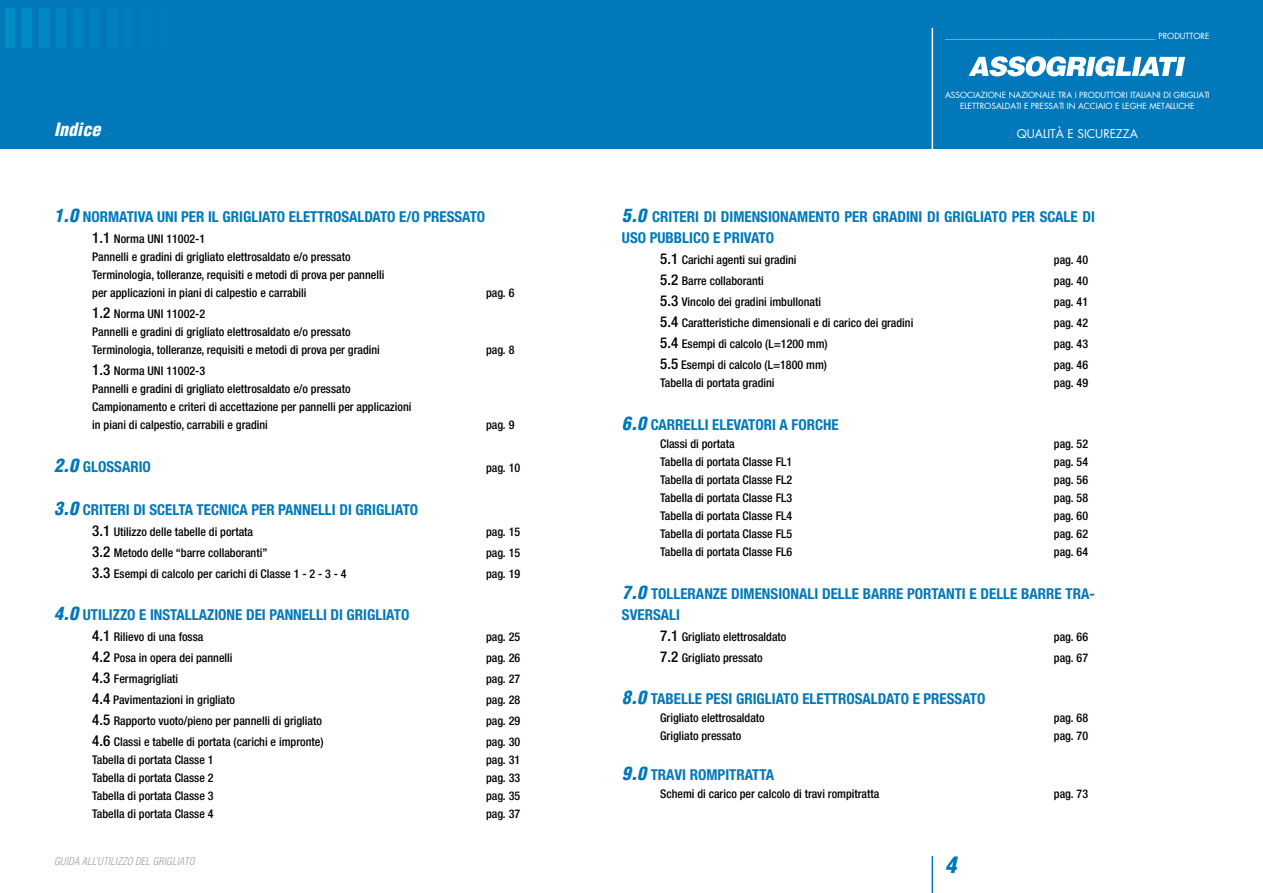
<style>
.page{position:relative;width:1263px;height:893px;background:#fff}
.page>*{position:absolute;margin:0;border:0;box-sizing:border-box;transform-origin:0 0}
.t1{font:italic 900 condensed 22.5px "Helvetica";color:#0078b9}
.t2{font:italic 900 condensed 18px "Helvetica";letter-spacing:.005em;color:#fff}
.t3{font:700 condensed 15px/21px "Helvetica Neue";color:#0078b9}
.t4{font:500 condensed 12px/18px "Helvetica Neue";color:#000}
.t5{font:11.7px "Futura";color:#fff}
.t6{font:italic 300 condensed 10.5px "Helvetica";letter-spacing:.005em;color:#9c9e9f}
.t7{font:8.25px/10.9px "Futura";color:#fff;text-align:center}
.s1{font-family:"Helvetica";font-weight:900;font-style:italic;font-size:18px}
.s2{font-size:15px}
</style>
<div class="page">
<div style="left:0;top:0;width:1263px;height:149px;background:#0078b9"></div>
<hr style="left:931px;top:28px;width:2px;height:132px;background:#fff">
<hr style="left:931px;top:856px;width:2px;height:37px;background:#0078b9">
<div style="left:5px;top:9px;width:9px;height:39px;background:#008ec5"></div>
<div style="left:22px;top:9px;width:9px;height:39px;background:#008bc4"></div>
<div style="left:39px;top:9px;width:9px;height:39px;background:#0089c3"></div>
<div style="left:56px;top:9px;width:9px;height:39px;background:#0087c1"></div>
<div style="left:73px;top:9px;width:9px;height:39px;background:#0084c0"></div>
<div style="left:90px;top:9px;width:9px;height:39px;background:#0082bf"></div>
<div style="left:107px;top:9px;width:9px;height:39px;background:#0080be"></div>
<div style="left:124px;top:9px;width:10px;height:39px;background:#007ebc"></div>
<div style="left:141px;top:9px;width:10px;height:39px;background:#007cbb"></div>
<svg style="left:969px;top:56px;width:216px;height:20px"></svg>
<h2 class="t2" style="left:54px;top:118px;width:48px">Indice</h2>
<p class="t3" style="left:54px;top:206px;width:433px"><span class="s1">1.0</span> NORMATIVA UNI PER IL GRIGLIATO ELETTROSALDATO E/O PRESSATO</p>
<p class="t4" style="left:92px;top:229px;width:294px"><span class="s2">1.1</span> Norma UNI 11002-1<br>Pannelli e gradini di grigliato elettrosaldato e/o pressato Terminologia, tolleranze, requisiti e metodi di prova per pannelli per applicazioni in piani di calpestio e carrabili</p>
<p class="t4" style="left:486px;top:283px;width:30px">pag. 6</p>
<p class="t4" style="left:92px;top:304px;width:289px"><span class="s2">1.2</span> Norma UNI 11002-2<br>Pannelli e gradini di grigliato elettrosaldato e/o pressato<br>Terminologia, tolleranze, requisiti e metodi di prova per gradini</p>
<p class="t4" style="left:92px;top:361px;width:321px"><span class="s2">1.3</span> Norma UNI 11002-3<br>Pannelli e gradini di grigliato elettrosaldato e/o pressato Campionamento e criteri di accettazione per pannelli per applicazioni in piani di calpestio, carrabili e gradini</p>
<p class="t4" style="left:486px;top:340px;width:30px">pag. 8</p>
<p class="t4" style="left:486px;top:415px;width:30px">pag. 9</p>
<p class="t3" style="left:54px;top:456px;width:98px"><span class="s1">2.0</span> GLOSSARIO</p>
<p class="t4" style="left:486px;top:458px;width:36px">pag. 10</p>
<p class="t3" style="left:54px;top:498px;width:366px"><span class="s1">3.0</span> CRITERI DI SCELTA TECNICA PER PANNELLI DI GRIGLIATO</p>
<p class="t4" style="left:92px;top:522px;width:162px"><span class="s2">3.1</span> Utilizzo delle tabelle di portata</p>
<p class="t4" style="left:486px;top:522px;width:36px">pag. 15</p>
<p class="t4" style="left:92px;top:543px;width:177px"><span class="s2">3.2</span> Metodo delle “barre collaboranti”</p>
<p class="t4" style="left:486px;top:543px;width:36px">pag. 15</p>
<p class="t4" style="left:92px;top:564px;width:256px"><span class="s2">3.3</span> Esempi di calcolo per carichi di Classe 1 - 2 - 3 - 4</p>
<p class="t4" style="left:486px;top:564px;width:36px">pag. 19</p>
<p class="t3" style="left:54px;top:604px;width:357px"><span class="s1">4.0</span> UTILIZZO E INSTALLAZIONE DEI PANNELLI DI GRIGLIATO</p>
<p class="t4" style="left:92px;top:628px;width:113px"><span class="s2">4.1</span> Rilievo di una fossa</p>
<p class="t4" style="left:486px;top:628px;width:36px">pag. 25</p>
<p class="t4" style="left:92px;top:649px;width:142px"><span class="s2">4.2</span> Posa in opera dei pannelli</p>
<p class="t4" style="left:486px;top:649px;width:36px">pag. 26</p>
<p class="t4" style="left:92px;top:670px;width:87px"><span class="s2">4.3</span> Fermagrigliati</p>
<p class="t4" style="left:486px;top:670px;width:36px">pag. 27</p>
<p class="t4" style="left:92px;top:691px;width:144px"><span class="s2">4.4</span> Pavimentazioni in grigliato</p>
<p class="t4" style="left:486px;top:691px;width:36px">pag. 28</p>
<p class="t4" style="left:92px;top:712px;width:231px"><span class="s2">4.5</span> Rapporto vuoto/pieno per pannelli di grigliato</p>
<p class="t4" style="left:486px;top:712px;width:36px">pag. 29</p>
<p class="t4" style="left:92px;top:733px;width:233px"><span class="s2">4.6</span> Classi e tabelle di portata (carichi e impronte)</p>
<p class="t4" style="left:486px;top:733px;width:36px">pag. 30</p>
<p class="t4" style="left:92px;top:751px;width:123px">Tabella di portata Classe 1</p>
<p class="t4" style="left:486px;top:751px;width:36px">pag. 31</p>
<p class="t4" style="left:92px;top:769px;width:123px">Tabella di portata Classe 2</p>
<p class="t4" style="left:486px;top:769px;width:36px">pag. 33</p>
<p class="t4" style="left:92px;top:787px;width:123px">Tabella di portata Classe 3</p>
<p class="t4" style="left:486px;top:787px;width:36px">pag. 35</p>
<p class="t4" style="left:92px;top:805px;width:123px">Tabella di portata Classe 4</p>
<p class="t4" style="left:486px;top:805px;width:36px">pag. 37</p>
<p class="t6" style="left:54px;top:855px;width:142px">GUIDA ALL’UTILIZZO DEL GRIGLIATO</p>
<p class="t7" style="left:945px;top:30px;width:266px">___________________________________________________ PRODUTTORE</p>
<p class="t7" style="left:945px;top:90px;width:266px">ASSOCIAZIONE NAZIONALE TRA I PRODUTTORI ITALIANI DI GRIGLIATI<br>ELETTROSALDATI E PRESSATI IN ACCIAIO E LEGHE METALLICHE</p>
<p class="t5" style="left:1017px;top:126px;width:123px">QUALITÀ E SICUREZZA</p>
<p class="t3" style="left:622px;top:206px;width:474px"><span class="s1">5.0</span> CRITERI DI DIMENSIONAMENTO PER GRADINI DI GRIGLIATO PER SCALE DI<br>USO PUBBLICO E PRIVATO</p>
<p class="t4" style="left:660px;top:250px;width:138px"><span class="s2">5.1</span> Carichi agenti sui gradini</p>
<p class="t4" style="left:1054px;top:250px;width:36px">pag. 40</p>
<p class="t4" style="left:660px;top:271px;width:105px"><span class="s2">5.2</span> Barre collaboranti</p>
<p class="t4" style="left:1054px;top:271px;width:36px">pag. 40</p>
<p class="t4" style="left:660px;top:292px;width:162px"><span class="s2">5.3</span> Vincolo dei gradini imbullonati</p>
<p class="t4" style="left:1054px;top:292px;width:36px">pag. 41</p>
<p class="t4" style="left:660px;top:313px;width:255px"><span class="s2">5.4</span> Caratteristiche dimensionali e di carico dei gradini</p>
<p class="t4" style="left:1054px;top:313px;width:36px">pag. 42</p>
<p class="t4" style="left:660px;top:334px;width:169px"><span class="s2">5.4</span> Esempi di calcolo (L=1200 mm)</p>
<p class="t4" style="left:1054px;top:334px;width:36px">pag. 43</p>
<p class="t4" style="left:660px;top:355px;width:168px"><span class="s2">5.5</span> Esempi di calcolo (L=1800 mm)</p>
<p class="t4" style="left:1054px;top:355px;width:36px">pag. 46</p>
<p class="t4" style="left:660px;top:373px;width:116px">Tabella di portata gradini</p>
<p class="t4" style="left:1054px;top:373px;width:36px">pag. 49</p>
<p class="t3" style="left:622px;top:414px;width:218px"><span class="s1">6.0</span> CARRELLI ELEVATORI A FORCHE</p>
<p class="t4" style="left:660px;top:434px;width:76px">Classi di portata</p>
<p class="t4" style="left:1054px;top:434px;width:36px">pag. 52</p>
<p class="t4" style="left:660px;top:452px;width:134px">Tabella di portata Classe FL1</p>
<p class="t4" style="left:1054px;top:452px;width:36px">pag. 54</p>
<p class="t4" style="left:660px;top:470px;width:134px">Tabella di portata Classe FL2</p>
<p class="t4" style="left:1054px;top:470px;width:36px">pag. 56</p>
<p class="t4" style="left:660px;top:488px;width:134px">Tabella di portata Classe FL3</p>
<p class="t4" style="left:1054px;top:488px;width:36px">pag. 58</p>
<p class="t4" style="left:660px;top:506px;width:134px">Tabella di portata Classe FL4</p>
<p class="t4" style="left:1054px;top:506px;width:36px">pag. 60</p>
<p class="t4" style="left:660px;top:524px;width:134px">Tabella di portata Classe FL5</p>
<p class="t4" style="left:1054px;top:524px;width:36px">pag. 62</p>
<p class="t4" style="left:660px;top:542px;width:134px">Tabella di portata Classe FL6</p>
<p class="t4" style="left:1054px;top:542px;width:36px">pag. 64</p>
<p class="t3" style="left:622px;top:582px;width:475px"><span class="s1">7.0</span> TOLLERANZE DIMENSIONALI DELLE BARRE PORTANTI E DELLE BARRE TRA-<br>SVERSALI</p>
<p class="t4" style="left:660px;top:627px;width:128px"><span class="s2">7.1</span> Grigliato elettrosaldato</p>
<p class="t4" style="left:1054px;top:627px;width:36px">pag. 66</p>
<p class="t4" style="left:660px;top:648px;width:104px"><span class="s2">7.2</span> Grigliato pressato</p>
<p class="t4" style="left:1054px;top:648px;width:36px">pag. 67</p>
<p class="t3" style="left:622px;top:688px;width:365px"><span class="s1">8.0</span> TABELLE PESI GRIGLIATO ELETTROSALDATO E PRESSATO</p>
<p class="t4" style="left:660px;top:709px;width:106px">Grigliato elettrosaldato</p>
<p class="t4" style="left:1054px;top:709px;width:36px">pag. 68</p>
<p class="t4" style="left:660px;top:727px;width:83px">Grigliato pressato</p>
<p class="t4" style="left:1054px;top:727px;width:36px">pag. 70</p>
<p class="t3" style="left:622px;top:764px;width:104px"><span class="s1">9.0</span> TRAVI ROMPITRATTA</p>
<p class="t4" style="left:660px;top:784px;width:221px">Schemi di carico per calcolo di travi rompitratta</p>
<p class="t4" style="left:1054px;top:784px;width:36px">pag. 73</p>
<h1 class="t1" style="left:945px;top:850px;width:13px">4</h1>
</div>
